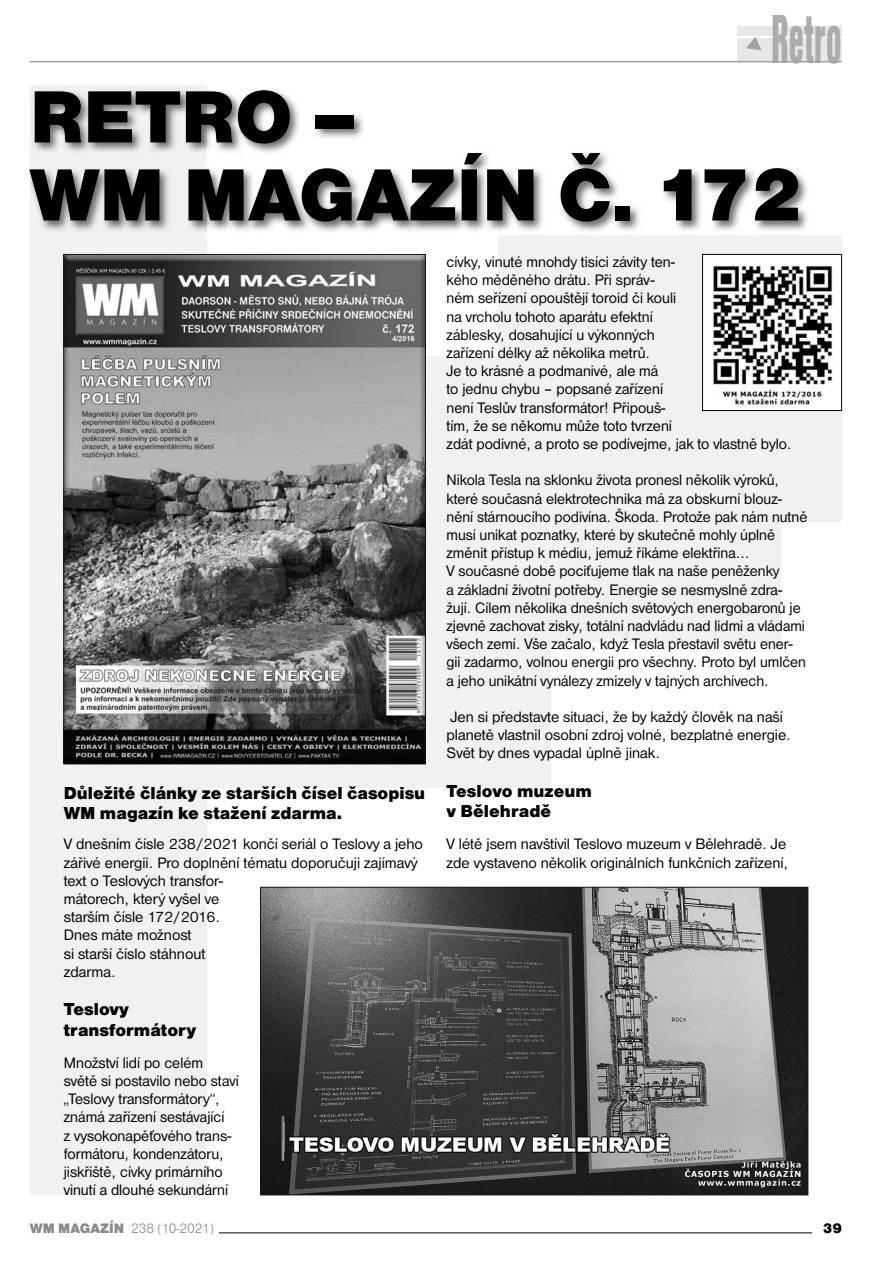
<style>
.page{position:relative;width:893px;height:1263px;background:#fff}
.page>*{position:absolute;margin:0;border:0;box-sizing:border-box;transform-origin:0 0}
.t1{font:76.5px/78px "Nimbus San DEE Blac";color:#000}
.t2{font:72px "Nimbus San DEE Blac Cond";letter-spacing:.005em;color:#acacac;scale:.55 1}
.t3{font:18px/20.2px "Nimbus San DEE Blac";color:#000}
.t4{font:15.75px/18.1px "Nimbus San DEE";color:#000}
.t5{font:14.25px "Nimbus San DEE Ligh";color:#888}
.t6{font:14.25px "Nimbus San DEE Blac";color:#000}
.s1{font-family:"Nimbus San DEE Blac"}
</style>
<div class="page">
<hr style="left:219px;top:1232px;width:593px;height:1px;background:#000">
<div style="left:30px;top:85px;width:177px;height:1110px;background:#f1f1f1"></div>
<div style="left:498px;top:235px;width:344px;height:287px;background:#f1f1f1"></div>
<div style="left:152px;top:502px;width:398px;height:286px;background:#f1f1f1"></div>
<div style="left:382px;top:357px;width:399px;height:286px;background:#f1f1f1"></div>
<img style="left:207px;top:90px;width:600px;height:142px">
<img style="left:30px;top:91px;width:177px;height:140px">
<div style="left:702px;top:254px;width:140px;height:156px;background:#fff"></div>
<div style="left:702px;top:254px;width:140px;height:157px;border:1px solid #000"></div>
<img style="left:713px;top:265px;width:120px;height:140px">
<img style="left:65px;top:256px;width:359px;height:506px">
<img style="left:262px;top:889px;width:544px;height:304px">
<div style="left:260px;top:887px;width:548px;height:308px;border:1px solid #161616"></div>
<div style="left:737px;top:26px;width:104px;height:9px;background:#e7e7e7"></div>
<div style="left:737px;top:38px;width:104px;height:24px;background:#e7e7e7"></div>
<svg style="left:746px;top:37px;width:15px;height:13px"></svg>
<hr style="left:30px;top:61px;width:811px;height:1px;background:#a0a0a0">
<h2 class="t2" style="left:771px;top:13px;width:130px">Retro</h2>
<h1 class="t1" style="left:30px;top:84px;width:774px">RETRO –<br>WM MAGAZÍN Č. 172</h1>
<p class="t3" style="left:64px;top:784px;width:363px">Důležité články ze starších čísel časopisu<br>WM magazín ke stažení zdarma.</p>
<p class="t4" style="left:64px;top:836px;width:361px">V dnešním čísle 238/2021 končí seriál o Teslovy a jeho zářivé energii. Pro doplnění tématu doporučuji zajímavý text o Teslových transfor-<br>mátorech, který vyšel ve<br>starším čísle 172/2016.<br>Dnes máte možnost<br>si starší číslo stáhnout<br>zdarma.</p>
<p class="t3" style="left:64px;top:1000px;width:134px">Teslovy transformátory</p>
<p class="t4" style="left:64px;top:1055px;width:176px">Množství lidí po celém světě si postavilo nebo staví „Teslovy transformátory“, známá zařízení sestávající<br>z vysokonapěťového trans&shy;formátoru, kondenzátoru, jiskřiště, cívky primárního vinutí a dlouhé sekundární</p>
<p class="t4" style="left:446px;top:254px;width:347px">cívky, vinuté mnohdy tisíci závity ten-<br>kého měděného drátu. Při správ-<br>ném seřízení opouštějí toroid či kouli<br>na vrcholu tohoto aparátu efektní<br>záblesky, dosahující u výkonných<br>zařízení délky až několika metrů.<br>Je to krásné a podmanivé, ale má<br>to jednu chybu – popsané zařízení<br>není Teslův transformátor! Připouš-<br>tím, že se někomu může toto tvrzení<br>zdát podivné, a proto se podívejme, jak to vlastně bylo.</p>
<p class="t4" style="left:446px;top:472px;width:362px">Nikola Tesla na sklonku života pronesl několik výroků, které současná elektrotechnika má za obskurní blouz&shy;nění stárnoucího podivína. Škoda. Protože pak nám nutně musí unikat poznatky, které by skutečně mohly úplně změnit přístup k médiu, jemuž říkáme elektřina…<br>V současné době pociťujeme tlak na naše peněženky<br>a základní životní potřeby. Energie se nesmyslně zdra&shy;žují. Cílem několika dnešních světových energobaronů je zjevně zachovat zisky, totální nadvládu nad lidmi a vládami všech zemí. Vše začalo, když Tesla přestavil světu ener&shy;gii zadarmo, volnou energii pro všechny. Proto byl umlčen a jeho unikátní vynálezy zmizely v tajných archívech.</p>
<p class="t4" style="left:446px;top:709px;width:346px">Jen si představte situaci, že by každý člověk na naší planetě vlastnil osobní zdroj volné, bezplatné energie.<br>Svět by dnes vypadal úplně jinak.</p>
<p class="t3" style="left:446px;top:782px;width:147px">Teslovo muzeum v Bělehradě</p>
<p class="t4" style="left:446px;top:836px;width:343px">V létě jsem navštívil Teslovo muzeum v Bělehradě. Je zde vystaveno několik originálních funkčních zařízení,</p>
<p class="t5" style="left:30px;top:1223px;width:186px"><span class="s1">WM MAGAZÍN</span> 238 (10-2021)</p>
<p class="t6" style="left:823px;top:1223px;width:21px">39</p>
</div>
